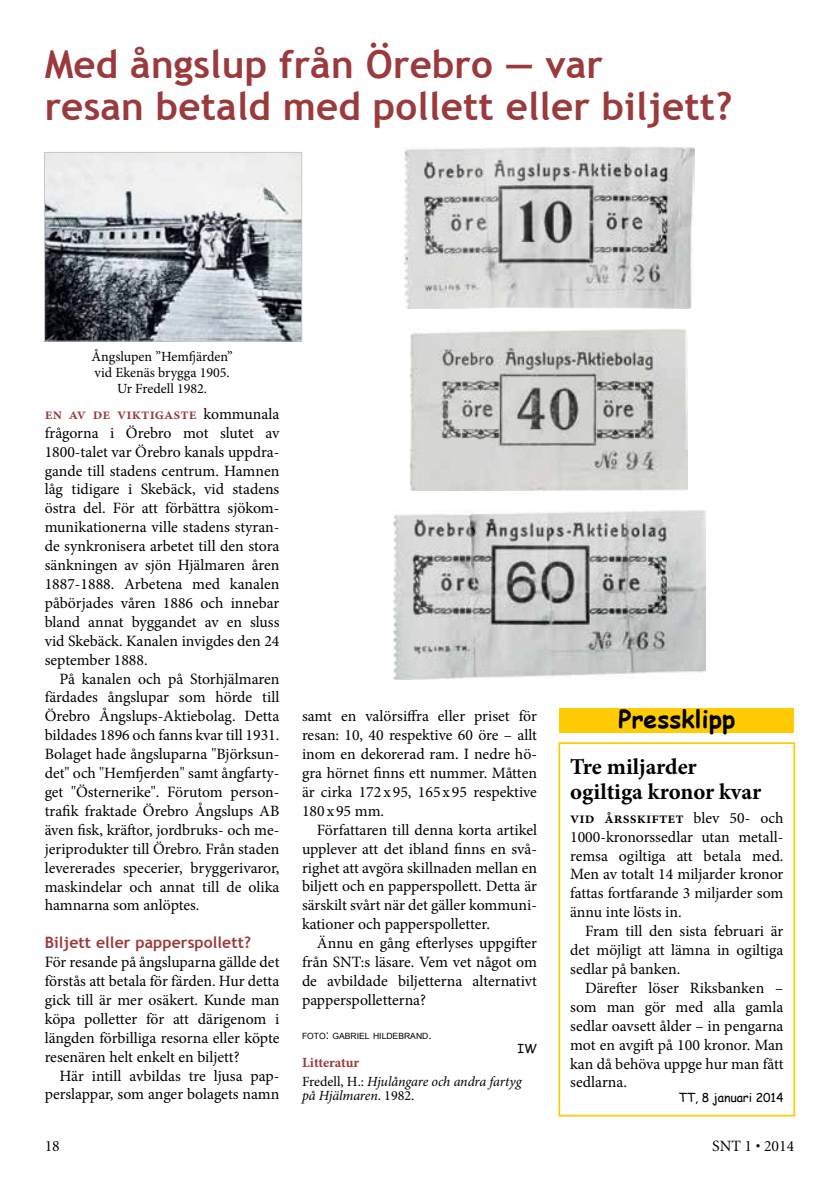
<style>
.page{position:relative;width:839px;height:1186px;background:#fff}
.page>*{position:absolute;margin:0;border:0;box-sizing:border-box;transform-origin:0 0}
.t1{font:700 38.5px/42px "Trebuchet MS";letter-spacing:.005em;color:#9a3a3c}
.t2{font:700 24.5px "Comic Sans MS";letter-spacing:.005em;color:#000}
.t3{font:700 22.75px/24.5px "Minion Pro";color:#000}
.t4{font:15.75px/18.9px "Minion Pro";letter-spacing:-.005em;color:#000;text-align:justify}
.t5{font:700 15.75px "Trebuchet MS";letter-spacing:.005em;color:#9a3a3c}
.t6{font:15.75px "Minion";color:#000}
.t7{font:italic 14px/18.9px "Minion Pro";letter-spacing:-.01em;color:#000}
.t8{font:14px/15.8px "Minion Pro";color:#000;text-align:center}
.t9{font:12.25px "Comic Sans MS";letter-spacing:-.005em;color:#000}
.t10{font:8.58px "Arial";color:#000}
.s1{font-weight:600;color:#9a3a3c}
.s2{font-size:12.25px}
.s3{font-weight:700;font-style:normal;color:#9a3a3c}
.s4{font-style:normal}
.s5{font-weight:600}
</style>
<div class="page">
<img style="left:404px;top:146px;width:290px;height:162px">
<img style="left:410px;top:329px;width:277px;height:161px">
<img style="left:393px;top:510px;width:312px;height:170px">
<img style="left:46px;top:154px;width:254px;height:185px">
<div style="left:44px;top:152px;width:258px;height:189px;border:1px solid #c7c8ca"></div>
<div style="left:558px;top:742px;width:237px;height:374px;border:2px solid #ffcb05"></div>
<div style="left:559px;top:708px;width:235px;height:25px;background:#ffcb05"></div>
<h1 class="t1" style="left:45px;top:43px;width:689px">Med ångslup från Örebro — var<br>resan betald med pollett eller biljett?</h1>
<p class="t8" style="left:92px;top:349px;width:143px">Ångslupen ”Hemfjärden” vid Ekenäs brygga 1905.<br>Ur Fredell 1982.</p>
<p class="t4" style="left:45px;top:404px;width:236px"><span class="s1">en av de viktigaste</span> kommunala frågorna i Örebro mot slutet av 1800-talet var Örebro kanals uppdra&shy;gande till stadens centrum. Hamnen låg tidigare i Skebäck, vid stadens östra del. För att förbättra sjökom&shy;munikationerna ville stadens styran&shy;de synkronisera arbetet till den stora sänkningen av sjön Hjälmaren åren 1887-1888. Arbetena med kanalen påbörjades våren 1886 och innebar bland annat byggandet av en sluss vid Skebäck. Kanalen invigdes den 24 september 1888.</p>
<p class="t4" style="left:45px;top:669px;width:236px;text-indent:15px">På kanalen och på Storhjälmaren färdades ångslupar som hörde till Örebro Ångslups-Aktiebolag. Detta bildades 1896 och fanns kvar till 1931.<br>Bolaget hade ångsluparna "Björksun&shy;det" och "Hemfjerden" samt ångfarty&shy;get "Östernerike". Förutom person&shy;trafik fraktade Örebro Ångslups AB även fisk, kräftor, jordbruks- och me&shy;jeriprodukter till Örebro. Från staden levererades specerier, bryggerivaror, maskindelar och annat till de olika hamnarna som anlöptes.</p>
<p class="t5" style="left:45px;top:932px;width:208px">Biljett eller papperspollett?</p>
<p class="t4" style="left:45px;top:952px;width:236px">För resande på ångsluparna gällde det förstås att betala för färden. Hur detta gick till är mer osäkert. Kunde man köpa polletter för att därigenom i längden förbilliga resorna eller köpte resenären helt enkelt en biljett?</p>
<p class="t4" style="left:45px;top:1066px;width:236px;text-align:right">Här intill avbildas tre ljusa pap&shy;perslappar, som anger bolagets namn</p>
<p class="t4" style="left:302px;top:707px;width:236px">samt en valörsiffra eller priset för resan: 10, 40 respektive 60 öre – allt inom en dekorerad ram. I nedre hö&shy;gra hörnet finns ett nummer. Måtten är cirka 172 x 95, 165 x 95 respektive 180 x 95 mm.</p>
<p class="t4" style="left:302px;top:820px;width:236px;text-indent:15px">Författaren till denna korta artikel upplever att det ibland finns en svå&shy;righet att avgöra skillnaden mellan en biljett och en papperspollett. Detta är särskilt svårt när det gäller kommuni&shy;kationer och papperspolletter.</p>
<p class="t4" style="left:302px;top:933px;width:236px;text-indent:15px">Ännu en gång efterlyses uppgifter från SNT:s läsare. Vem vet något om de avbildade biljetterna alternativt papperspolletterna?</p>
<p class="t10" style="left:302px;top:1030px;width:131px">FOTO<span class="s2">:</span> GABRIEL HILDEBRAND<span class="s2">.</span></p>
<p class="t9" style="left:517px;top:1039px;width:21px">IW</p>
<p class="t7" style="left:302px;top:1053px;width:221px"><span class="s3">Litteratur<br></span><span class="s4">Fredell, H.:</span> Hjulångare och andra fartyg</p>
<p class="t7" style="left:302px;top:1086px;width:114px">på Hjälmaren<span class="s4">. 1982.</span></p>
<h2 class="t2" style="left:618px;top:701px;width:118px">Pressklipp</h2>
<h3 class="t3" style="left:570px;top:754px;width:192px">Tre miljarder ogiltiga kronor kvar</h3>
<p class="t4" style="left:570px;top:808px;width:215px"><span class="s5">vid årsskiftet</span> blev 50- och 1000-kronorssedlar utan metall&shy;remsa ogiltiga att betala med.<br>Men av totalt 14 miljarder kronor fattas fortfarande 3 miljarder som ännu inte lösts in.</p>
<p class="t4" style="left:570px;top:921px;width:215px;text-indent:15px">Fram till den sista februari är det möjligt att lämna in ogiltiga sedlar på banken.</p>
<p class="t4" style="left:570px;top:978px;width:215px;text-indent:15px">Därefter löser Riksbanken – som man gör med alla gamla sedlar oavsett ålder – in pengarna mot en avgift på 100 kronor. Man kan då behöva uppge hur man fått sedlarna.</p>
<p class="t9" style="left:678px;top:1088px;width:106px">TT, 8 januari 2014</p>
<p class="t6" style="left:45px;top:1137px;width:17px">18</p>
<p class="t6" style="left:712px;top:1137px;width:84px">SNT 1 • 2014</p>
</div>
